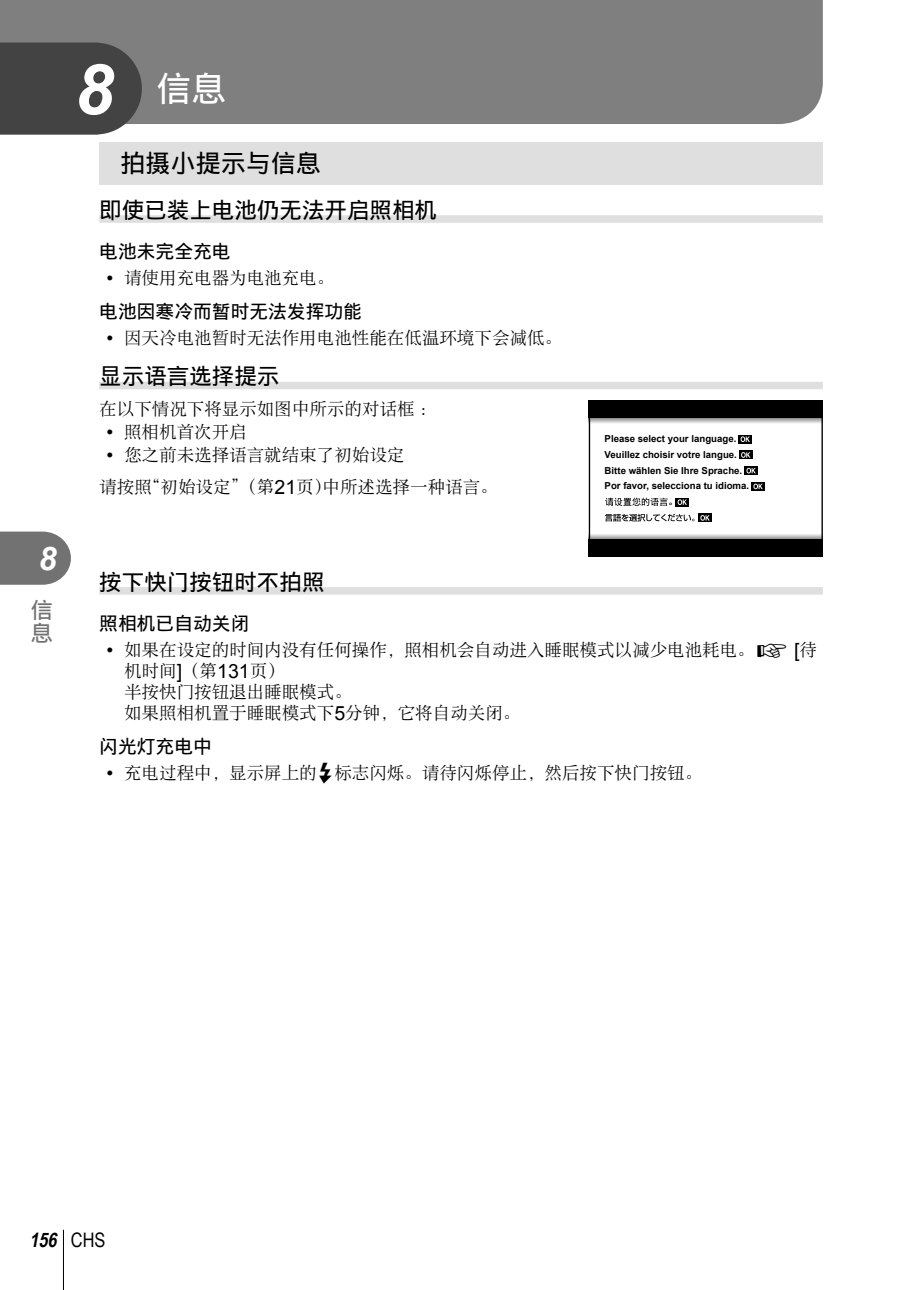
<style>
.page{position:relative;width:908px;height:1290px;background:#fff}
.page>*{position:absolute;margin:0;border:0;box-sizing:border-box;transform-origin:0 0}
.t1{font:italic 700 70px "Arial";color:#fff}
.t2{font:35px "DF Hei W5 A";color:#fff}
.t3{font:italic 700 32.5px "Arial";color:#fff}
.t4{font:25px "DF Hei W5 A";color:#000}
.t5{font:22.5px "DF Hei W5 A";color:#000}
.t6{font:22.5px/22.5px "DF Hei W5 A";color:#727272}
.t7{font:italic 700 20px "Arial Narrow";color:#000}
.t8{font:18.75px "DF Hei W5 A";color:#000}
.t9{font:17.5px/21px "DF Song W3 A";color:#000}
.t10{font:700 9.5px/15.8px "Arial";color:#000}
.s1{font-family:"Arial";font-size:19.5px}
.s2{font-family:"Olympus 1"}
.s3{font-weight:400;font-style:normal}
</style>
<div class="page">
<svg style="left:0;top:531px;width:71px;height:54px;background:#808080"></svg>
<hr style="left:63px;top:1230px;width:1px;height:60px;background:#000">
<div style="left:0;top:0;width:822px;height:124px;background:#7f7f7f"></div>
<svg style="left:0;top:43px;width:142px;height:92px;background:#4a4a4a"></svg>
<div style="left:99px;top:215px;width:723px;height:8px;background:#dfdfdf"></div>
<div style="left:99px;top:382px;width:723px;height:7px;background:#dfdfdf"></div>
<div style="left:99px;top:587px;width:723px;height:8px;background:#dfdfdf"></div>
<div style="left:99px;top:142px;width:723px;height:42px;background:#dfdfdf"></div>
<svg style="left:588px;top:400px;width:234px;height:156px"></svg>
<h3 class="t3" style="left:39px;top:540px;width:20px">8</h3>
<p class="t6" style="left:31px;top:599px;width:23px">信息</p>
<h1 class="t1" style="left:74px;top:51px;width:40px">8</h1>
<h2 class="t2" style="left:156px;top:71px;width:71px">信息</h2>
<h3 class="t4" style="left:120px;top:151px;width:201px">拍摄⼩提⽰与信息</h3>
<p class="t5" style="left:99px;top:198px;width:339px">即使已装上电池仍⽆法开启照相机</p>
<p class="t8" style="left:99px;top:242px;width:133px">电池未完全充电</p>
<p class="t9" style="left:106px;top:267px;width:229px"><span class="s1">•</span> 请使⽤充电器为电池充电。</p>
<p class="t8" style="left:99px;top:302px;width:264px">电池因寒冷⽽暂时⽆法发挥功能</p>
<p class="t9" style="left:106px;top:327px;width:457px"><span class="s1">•</span> 因天冷电池暂时⽆法作⽤电池性能在低温环境下会减低。</p>
<p class="t5" style="left:99px;top:365px;width:182px">显⽰语⾔选择提⽰</p>
<p class="t9" style="left:99px;top:398px;width:338px">在以下情况下将显⽰如图中所⽰的对话框：</p>
<p class="t9" style="left:106px;top:421px;width:142px"><span class="s1">•</span> 照相机⾸次开启</p>
<p class="t9" style="left:106px;top:445px;width:299px"><span class="s1">•</span> 您之前未选择语⾔就结束了初始设定</p>
<p class="t9" style="left:99px;top:476px;width:400px">请按照“初始设定”（第<span class="s1">21</span>页）中所述选择⼀种语⾔。</p>
<p class="t10" style="left:604px;top:431px;width:133px">Please select your language.</p>
<p class="t10" style="left:604px;top:478px;width:146px">Por favor, selecciona tu idioma.</p>
<p class="t10" style="left:604px;top:447px;width:139px">Veuillez choisir votre langue.<br>Bitte wählen Sie Ihre Sprache.</p>
<p class="t5" style="left:99px;top:570px;width:227px">按下快门按钮时不拍照</p>
<p class="t8" style="left:99px;top:614px;width:152px">照相机已⾃动关闭</p>
<p class="t9" style="left:124px;top:639px;width:694px;text-indent:-18px"><span class="s1">•</span> 如果在设定的时间内没有任何操作，照相机会⾃动进⼊睡眠模式以减少电池耗电。<span class="s2">g</span> <span class="s1">[</span>待机时间<span class="s1">]</span>（第<span class="s1">131</span>页）<br>半按快门按钮退出睡眠模式。<br>如果照相机置于睡眠模式下<span class="s1">5</span>分钟，它将⾃动关闭。</p>
<p class="t8" style="left:99px;top:736px;width:114px">闪光灯充电中</p>
<p class="t9" style="left:106px;top:762px;width:597px"><span class="s1">•</span> 充电过程中，显⽰屏上的<span class="s2">#</span>标志闪烁。请待闪烁停⽌，然后按下快门按钮。</p>
<p class="t7" style="left:29px;top:1228px;width:78px">156 <span class="s3">CHS</span></p>
</div>
